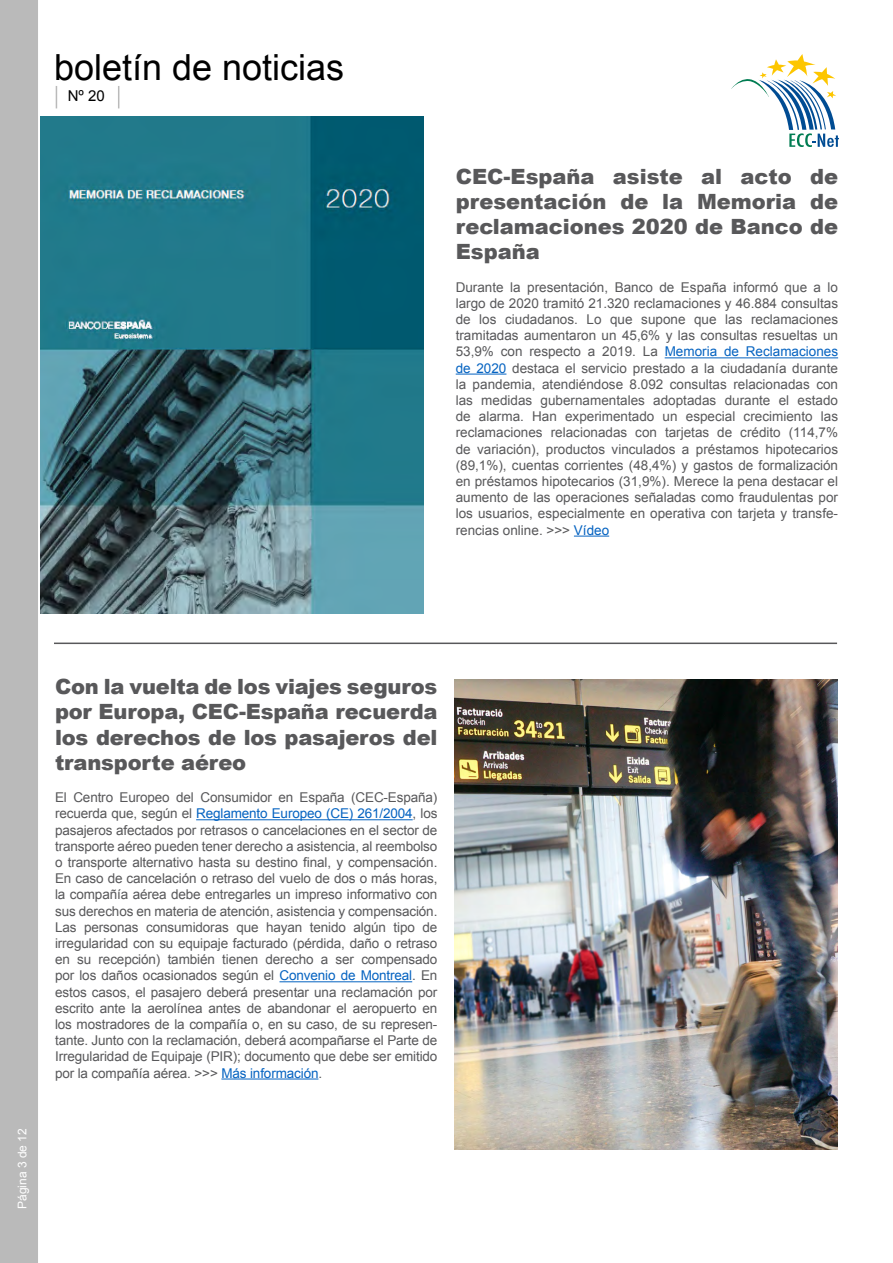
<style>
.page{position:relative;width:893px;height:1263px;background:#fff}
.page>*{position:absolute;margin:0;border:0;box-sizing:border-box;transform-origin:0 0}
.t1{font:36px "Arial";color:#000}
.t2{font:900 21px/25.2px "Arial";color:#58585a;text-align:justify}
.t3{font:15px "Arial";color:#000}
.t4{font:13.5px/16.2px "Arial";letter-spacing:-.005em;color:#58585a;text-align:justify}
.t5{font:12px "Arial";color:#fff}
.s1{color:#0563c1}
</style>
<div class="page">
<div style="left:0;top:0;width:38px;height:1263px;background:#bababa"></div>
<svg style="left:16px;top:1215px;width:11px;height:2px"></svg>
<svg style="left:56px;top:86px;width:1px;height:22px"></svg>
<svg style="left:118px;top:86px;width:1px;height:22px"></svg>
<svg style="left:731px;top:54px;width:108px;height:93px"></svg>
<hr style="left:665px;top:357px;width:173px;height:1px;background:#0563c1">
<hr style="left:456px;top:374px;width:50px;height:1px;background:#0563c1">
<hr style="left:574px;top:536px;width:35px;height:1px;background:#0563c1">
<img style="left:40px;top:116px;width:383px;height:498px">
<hr style="left:196px;top:819px;width:217px;height:1px;background:#0563c1">
<hr style="left:279px;top:981px;width:133px;height:1px;background:#0563c1">
<hr style="left:221px;top:1078px;width:97px;height:1px;background:#0563c1">
<img style="left:455px;top:680px;width:382px;height:469px">
<hr style="left:54px;top:642px;width:783px;height:2px;background:#58585a">
<h1 class="t1" style="left:54px;top:43px;width:292px">boletín de noticias</h1>
<p class="t3" style="left:68px;top:86px;width:39px">Nº 20</p>
<h2 class="t2" style="left:456px;top:163px;width:384px">CEC-España asiste al acto de presentación de la Memoria de reclamaciones 2020 de Banco de España</h2>
<p class="t4" style="left:456px;top:279px;width:384px">Durante la presentación, Banco de España informó que a lo largo de 2020 tramitó 21.320 reclamaciones y 46.884 consultas de los ciudadanos. Lo que supone que las reclamaciones tramitadas aumentaron un 45,6% y las consultas resueltas un 53,9% con respecto a 2019. La <span class="s1">Memoria de Reclamaciones de 2020</span> destaca el servicio prestado a la ciudadanía durante la pandemia, atendiéndose 8.092 consultas relacionadas con las medidas gubernamentales adoptadas durante el estado de alarma. Han experimentado un especial crecimiento las reclamaciones relacionadas con tarjetas de crédito (114,7% de variación), productos vinculados a préstamos hipotecarios (89,1%), cuentas corrientes (48,4%) y gastos de formalización en préstamos hipotecarios (31,9%). Merece la pena destacar el aumento de las operaciones señaladas como fraudulentas por los usuarios, especialmente en operativa con tarjeta y transfe&shy;rencias online. &gt;&gt;&gt; <span class="s1">Vídeo</span></p>
<p class="t5" style="left:14px;top:1209px;width:82px;rotate:-90deg">Página 3 de 12</p>
<h2 class="t2" style="left:55px;top:673px;width:384px">Con la vuelta de los viajes seguros por Europa, CEC-España recuerda los derechos de los pasajeros del transporte aéreo</h2>
<p class="t4" style="left:55px;top:789px;width:384px">El Centro Europeo del Consumidor en España (CEC-España) recuerda que, según el <span class="s1">Reglamento Europeo (CE) 261/2004</span>, los pasajeros afectados por retrasos o cancelaciones en el sector de transporte aéreo pueden tener derecho a asistencia, al reembolso o transporte alternativo hasta su destino final, y compensación.<br>En caso de cancelación o retraso del vuelo de dos o más horas, la compañía aérea debe entregarles un impreso informativo con sus derechos en materia de atención, asistencia y compensación.<br>Las personas consumidoras que hayan tenido algún tipo de irregularidad con su equipaje facturado (pérdida, daño o retraso en su recepción) también tienen derecho a ser compensado por los daños ocasionados según el <span class="s1">Convenio de Montreal</span>. En estos casos, el pasajero deberá presentar una reclamación por escrito ante la aerolínea antes de abandonar el aeropuerto en los mostradores de la compañía o, en su caso, de su represen&shy;tante. Junto con la reclamación, deberá acompañarse el Parte de Irregularidad de Equipaje (PIR); documento que debe ser emitido por la compañía aérea. &gt;&gt;&gt; <span class="s1">Más información</span>.</p>
</div>
